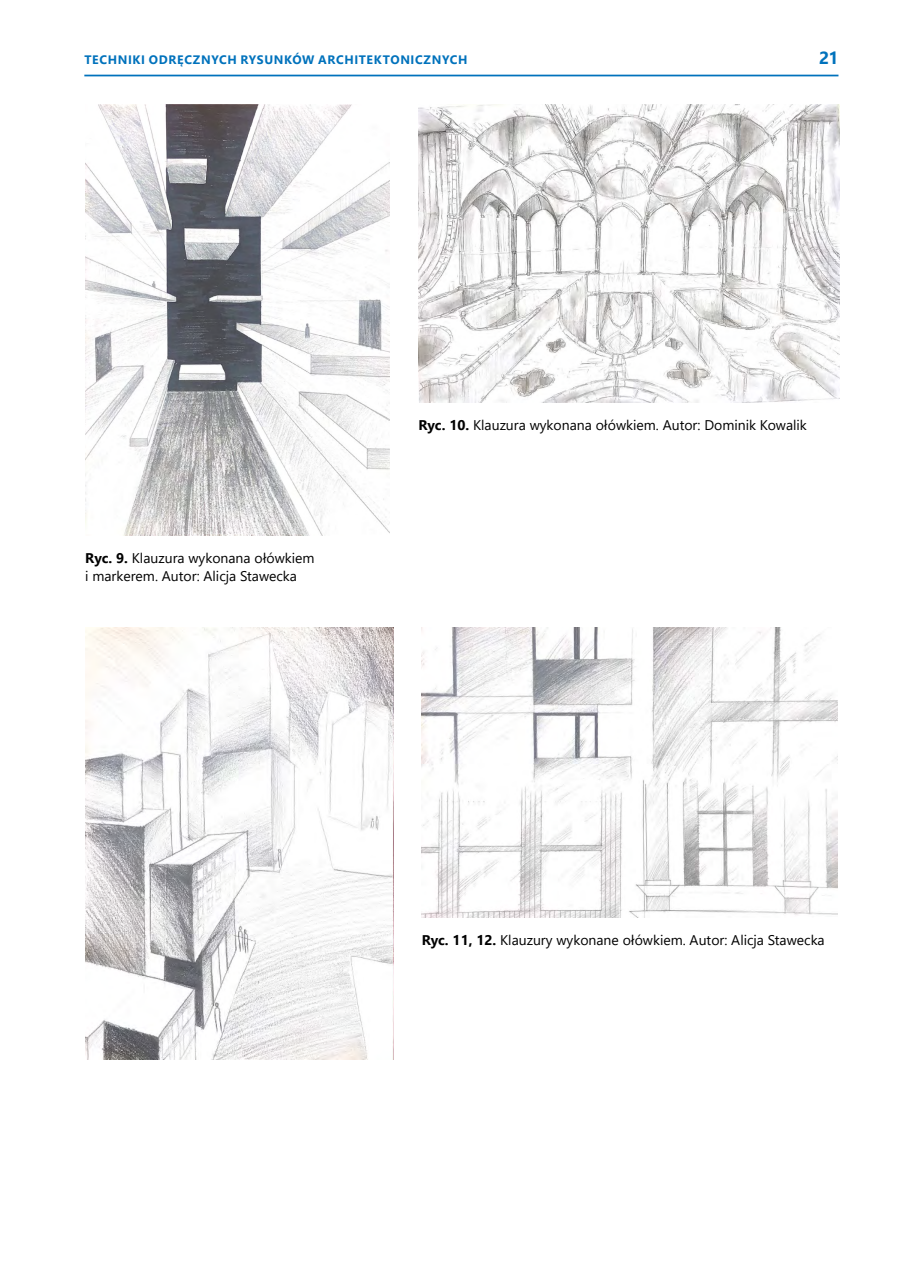
<style>
.page{position:relative;width:903px;height:1275px;background:#fff}
.page>*{position:absolute;margin:0;border:0;box-sizing:border-box;transform-origin:0 0}
.t1{font:700 17.5px "Segoe UI";color:#0072bc}
.t2{font:14px/17.5px "Segoe UI";color:#000}
.t3{font:700 12.25px "Segoe UI";letter-spacing:.055em;color:#0072bc}
.s1{font-weight:700}
</style>
<div class="page">
<hr style="left:84px;top:75px;width:754px;height:1px;background:#0072bc">
<img style="left:85px;top:104px;width:305px;height:432px">
<img style="left:418px;top:104px;width:421px;height:298px">
<img style="left:85px;top:627px;width:308px;height:432px">
<img style="left:422px;top:627px;width:415px;height:290px">
<p class="t3" style="left:85px;top:49px;width:384px">TECHN IKI ODRĘCZNYCH RYSUNKÓW ARCHITEKTON ICZNYCH</p>
<p class="t1" style="left:819px;top:42px;width:21px">21</p>
<p class="t2" style="left:85px;top:548px;width:231px"><span class="s1">RYC. 9.</span> Klauzura wykonana ołówkiem i markerem. Autor: Alicja Stawecka</p>
<p class="t2" style="left:418px;top:415px;width:390px"><span class="s1">RYC. 10.</span> Klauzura wykonana ołówkiem. Autor: Dominik Kowalik</p>
<p class="t2" style="left:422px;top:930px;width:404px"><span class="s1">RYC. 11, 12.</span> Klauzury wykonane ołówkiem. Autor: Alicja Stawecka</p>
</div>
